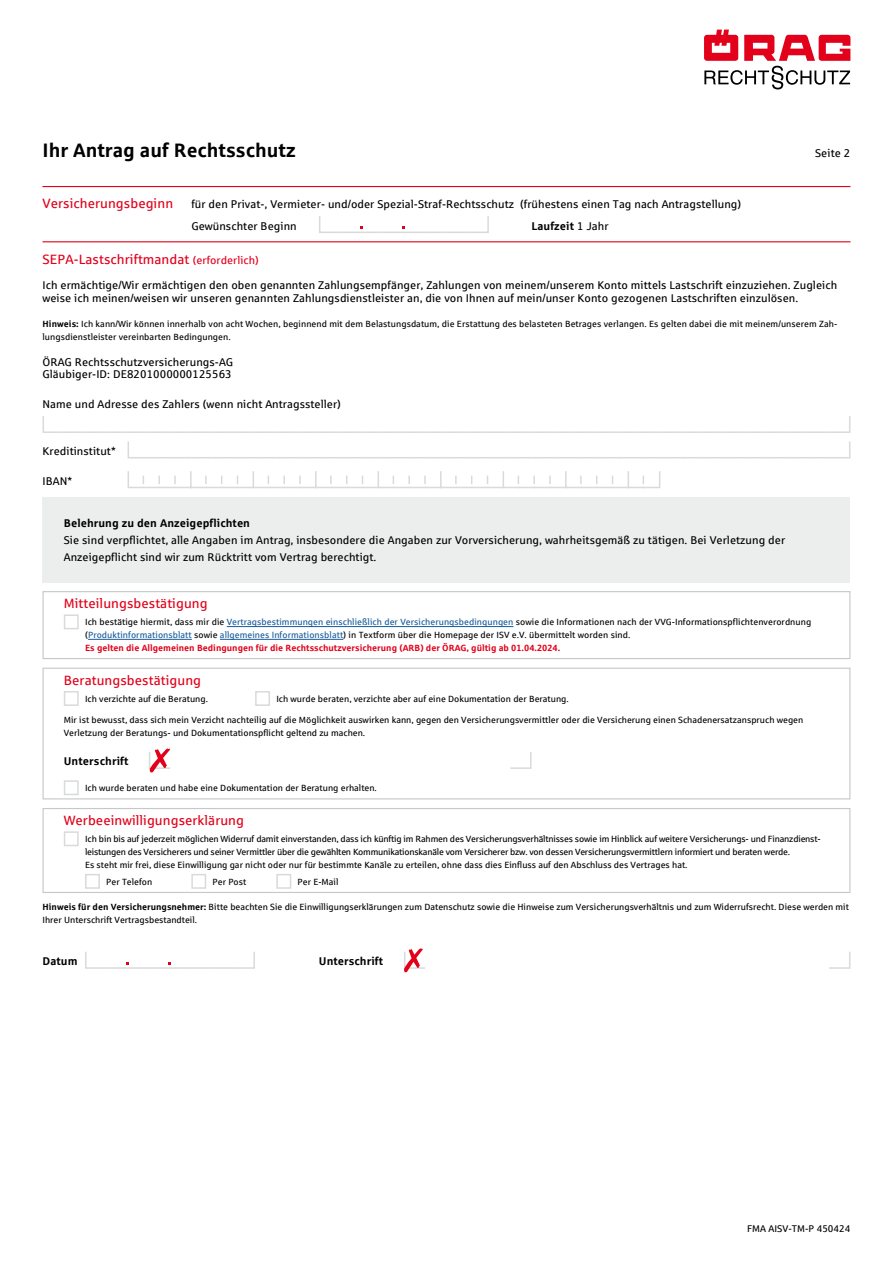
<style>
.page{position:relative;width:893px;height:1263px;background:#fff}
.page>*{position:absolute;margin:0;border:0;box-sizing:border-box;transform-origin:0 0}
.t1{font:700 19.5px "Sparkasse Rg";color:#000}
.Head{font:13.5px "Sparkasse Rg";letter-spacing:.005em;color:#e2001a}
.copy{font:13.5px "Sparkasse Rg";letter-spacing:.005em;color:#e2001a}
.copy-2{font:11.25px/12.8px "Sparkasse Rg";letter-spacing:.005em;color:#000}
.fußnote{font:11.25px/17px "Sparkasse Rg";letter-spacing:.005em;color:#000}
.Head-2{font:11.25px "Sparkasse Rg";letter-spacing:.005em;color:#000}
.copy-3{font:700 11.25px "Sparkasse Rg";letter-spacing:.005em;color:#000}
.legende{font:9.75px "Sparkasse Rg";color:#000}
.copy-4{font:9px/12.8px "Sparkasse Rg";color:#000}
.Head-3{font:9px/12.8px "Sparkasse Rg";letter-spacing:-.02em;color:#000}
.Head-4{font:9px/12.8px "Sparkasse Rg";color:#000}
.t2{font:700 9px "Sparkasse Rg";color:#e2001a}
.s1{font-weight:400}
.s2{font-size:10.95px}
.s3{font-weight:700}
.s4{color:#165b9a}
</style>
<div class="page">
<svg style="left:704px;top:30px;width:146px;height:59px"></svg>
<hr style="left:43px;top:186px;width:807px;height:1px;background:#e2001a">
<hr style="left:43px;top:241px;width:807px;height:1px;background:#e2001a">
<hr style="left:227px;top:626px;width:286px;height:1px;background:#165b9a">
<hr style="left:88px;top:639px;width:104px;height:1px;background:#165b9a">
<hr style="left:220px;top:639px;width:123px;height:1px;background:#165b9a">
<svg style="left:319px;top:216px;width:170px;height:17px"></svg>
<svg style="left:42px;top:416px;width:22px;height:17px"></svg>
<hr style="left:64px;top:431px;width:21px;height:2px;background:#d9dadb">
<hr style="left:85px;top:431px;width:21px;height:2px;background:#d9dadb">
<hr style="left:106px;top:431px;width:22px;height:2px;background:#d9dadb">
<hr style="left:128px;top:431px;width:21px;height:2px;background:#d9dadb">
<hr style="left:149px;top:431px;width:21px;height:2px;background:#d9dadb">
<hr style="left:170px;top:431px;width:21px;height:2px;background:#d9dadb">
<hr style="left:191px;top:431px;width:22px;height:2px;background:#d9dadb">
<hr style="left:213px;top:431px;width:21px;height:2px;background:#d9dadb">
<hr style="left:234px;top:431px;width:21px;height:2px;background:#d9dadb">
<hr style="left:255px;top:431px;width:21px;height:2px;background:#d9dadb">
<hr style="left:276px;top:431px;width:22px;height:2px;background:#d9dadb">
<hr style="left:298px;top:431px;width:21px;height:2px;background:#d9dadb">
<hr style="left:319px;top:431px;width:21px;height:2px;background:#d9dadb">
<hr style="left:340px;top:431px;width:21px;height:2px;background:#d9dadb">
<hr style="left:361px;top:431px;width:22px;height:2px;background:#d9dadb">
<hr style="left:383px;top:431px;width:21px;height:2px;background:#d9dadb">
<hr style="left:404px;top:431px;width:21px;height:2px;background:#d9dadb">
<hr style="left:425px;top:431px;width:21px;height:2px;background:#d9dadb">
<hr style="left:446px;top:431px;width:22px;height:2px;background:#d9dadb">
<hr style="left:468px;top:431px;width:21px;height:2px;background:#d9dadb">
<hr style="left:489px;top:431px;width:21px;height:2px;background:#d9dadb">
<hr style="left:510px;top:431px;width:21px;height:2px;background:#d9dadb">
<hr style="left:531px;top:431px;width:22px;height:2px;background:#d9dadb">
<hr style="left:553px;top:431px;width:21px;height:2px;background:#d9dadb">
<hr style="left:574px;top:431px;width:21px;height:2px;background:#d9dadb">
<hr style="left:595px;top:431px;width:22px;height:2px;background:#d9dadb">
<hr style="left:617px;top:431px;width:21px;height:2px;background:#d9dadb">
<hr style="left:638px;top:431px;width:21px;height:2px;background:#d9dadb">
<hr style="left:659px;top:431px;width:21px;height:2px;background:#d9dadb">
<hr style="left:680px;top:431px;width:22px;height:2px;background:#d9dadb">
<hr style="left:702px;top:431px;width:21px;height:2px;background:#d9dadb">
<hr style="left:723px;top:431px;width:21px;height:2px;background:#d9dadb">
<hr style="left:744px;top:431px;width:21px;height:2px;background:#d9dadb">
<hr style="left:765px;top:431px;width:22px;height:2px;background:#d9dadb">
<hr style="left:787px;top:431px;width:21px;height:2px;background:#d9dadb">
<hr style="left:808px;top:431px;width:21px;height:2px;background:#d9dadb">
<svg style="left:828px;top:416px;width:23px;height:17px"></svg>
<svg style="left:127px;top:441px;width:724px;height:18px"></svg>
<svg style="left:127px;top:471px;width:534px;height:18px"></svg>
<div style="left:64px;top:614px;width:15px;height:15px;border:2px solid #d9dadb"></div>
<div style="left:64px;top:691px;width:15px;height:15px;border:2px solid #d9dadb"></div>
<div style="left:255px;top:691px;width:15px;height:15px;border:2px solid #d9dadb"></div>
<svg style="left:510px;top:752px;width:22px;height:17px"></svg>
<div style="left:64px;top:780px;width:15px;height:15px;border:2px solid #d9dadb"></div>
<div style="left:64px;top:831px;width:15px;height:15px;border:2px solid #d9dadb"></div>
<div style="left:85px;top:874px;width:15px;height:15px;border:2px solid #d9dadb"></div>
<div style="left:191px;top:874px;width:15px;height:15px;border:2px solid #d9dadb"></div>
<div style="left:276px;top:874px;width:15px;height:15px;border:2px solid #d9dadb"></div>
<svg style="left:85px;top:952px;width:21px;height:17px"></svg>
<hr style="left:106px;top:967px;width:22px;height:2px;background:#d9dadb">
<hr style="left:127px;top:967px;width:22px;height:2px;background:#d9dadb">
<hr style="left:149px;top:967px;width:21px;height:2px;background:#d9dadb">
<hr style="left:170px;top:967px;width:21px;height:2px;background:#d9dadb">
<hr style="left:191px;top:967px;width:21px;height:2px;background:#d9dadb">
<hr style="left:212px;top:967px;width:22px;height:2px;background:#d9dadb">
<svg style="left:233px;top:952px;width:22px;height:17px"></svg>
<svg style="left:829px;top:952px;width:22px;height:17px"></svg>
<div style="left:43px;top:668px;width:807px;height:131px;border:1px solid #c6c7c8"></div>
<div style="left:43px;top:808px;width:807px;height:85px;border:1px solid #c6c7c8"></div>
<svg style="left:404px;top:948px;width:21px;height:24px"></svg>
<div style="left:43px;top:497px;width:807px;height:86px;background:#eceded"></div>
<div style="left:43px;top:591px;width:807px;height:68px;border:1px solid #c6c7c8"></div>
<svg style="left:149px;top:748px;width:21px;height:24px"></svg>
<p class="t1" style="left:43px;top:138px;width:255px">Ihr Antrag auf Rechtsschutz</p>
<p class="copy-2" style="left:815px;top:147px;width:37px">Seite 2</p>
<p class="copy" style="left:43px;top:195px;width:132px">Versicherungsbeginn</p>
<p class="copy-2" style="left:191px;top:198px;width:551px">für den Privat-, Vermieter- und/oder Spezial-Straf-Rechtsschutz (frühestens einen Tag nach Antragstellung)</p>
<p class="copy-2" style="left:191px;top:219px;width:107px">Gewünschter Beginn</p>
<p class="copy-3" style="left:531px;top:218px;width:79px">Laufzeit <span class="s1">1 Jahr</span></p>
<p class="copy" style="left:43px;top:251px;width:218px">SEPA-Lastschriftmandat <span class="s2">(erforderlich)</span></p>
<p class="copy-2" style="left:43px;top:279px;width:796px">Ich ermächtige/Wir ermächtigen den oben genannten Zahlungsempfänger, Zahlungen von meinem/unserem Konto mittels Lastschrift einzuziehen. Zugleich weise ich meinen/weisen wir unseren genannten Zahlungsdienstleister an, die von Ihnen auf mein/unser Konto gezogenen Lastschriften einzulösen.</p>
<p class="copy-4" style="left:43px;top:318px;width:796px"><span class="s3">Hinweis:</span> Ich kann/Wir können innerhalb von acht Wochen, beginnend mit dem Belastungsdatum, die Erstattung des belasteten Betrages verlangen. Es gelten dabei die mit meinem/unserem Zah&shy;lungsdienstleister vereinbarten Bedingungen.</p>
<p class="copy-2" style="left:43px;top:355px;width:192px">ÖRAG Rechtsschutzversicherungs-AG</p>
<p class="copy-2" style="left:43px;top:368px;width:191px">Gläubiger-ID: DE8201000000125563</p>
<p class="Head-2" style="left:43px;top:397px;width:300px">Name und Adresse des Zahlers (wenn nicht Antragssteller)</p>
<p class="Head-2" style="left:43px;top:444px;width:75px">Kreditinstitut*</p>
<p class="copy-2" style="left:43px;top:474px;width:31px">IBAN*</p>
<p class="fußnote" style="left:64px;top:515px;width:723px"><span class="s3">Belehrung zu den Anzeigepflichten<br></span>Sie sind verpflichtet, alle Angaben im Antrag, insbesondere die Angaben zur Vorversicherung, wahrheitsgemäß zu tätigen. Bei Verletzung der<br>Anzeigepflicht sind wir zum Rücktritt vom Vertrag berechtigt.</p>
<p class="Head" style="left:64px;top:595px;width:145px">Mitteilungsbestätigung</p>
<p class="Head-4" style="left:85px;top:615px;width:728px">Ich bestätige hiermit, dass mir die <span class="s4">Vertragsbestimmungen einschließlich der Versicherungsbedingungen</span> sowie die Informationen nach der VVG-Informationspflichtenverordnung (<span class="s4">Produktinformationsblatt</span> sowie <span class="s4">allgemeines Informationsblatt</span>) in Textform über die Homepage der ISV e.V. übermittelt worden sind.</p>
<p class="t2" style="left:85px;top:642px;width:477px">Es gelten die Allgemeinen Bedingungen für die Rechtsschutzversicherung (ARB) der ÖRAG, gültig ab 01.04.2024.</p>
<p class="Head" style="left:64px;top:672px;width:139px">Beratungsbestätigung</p>
<p class="copy-4" style="left:85px;top:692px;width:124px">Ich verzichte auf die Beratung.</p>
<p class="copy-4" style="left:276px;top:692px;width:294px">Ich wurde beraten, verzichte aber auf eine Dokumentation der Beratung.</p>
<p class="copy-4" style="left:64px;top:713px;width:741px">Mir ist bewusst, dass sich mein Verzicht nachteilig auf die Möglichkeit auswirken kann, gegen den Versicherungsvermittler oder die Versicherung einen Schadenersatzanspruch wegen<br>Verletzung der Beratungs- und Dokumentationspflicht geltend zu machen.</p>
<p class="copy-3" style="left:64px;top:754px;width:66px">Unterschrift</p>
<p class="copy-4" style="left:85px;top:781px;width:293px">Ich wurde beraten und habe eine Dokumentation der Beratung erhalten.</p>
<p class="Head" style="left:64px;top:812px;width:182px">Werbeeinwilligungserklärung</p>
<p class="Head-3" style="left:85px;top:832px;width:737px">Ich bin bis auf jederzeit möglichen Widerruf damit einverstanden, dass ich künftig im Rahmen des Versicherungsverhältnisses sowie im Hinblick auf weitere Versicherungs- und Finanzdienst&shy;leistungen des Versicherers und seiner Vermittler über die gewählten Kommunikationskanäle vom Versicherer bzw. von dessen Versicherungsvermittlern informiert und beraten werde.<br>Es steht mir frei, diese Einwilligung gar nicht oder nur für bestimmte Kanäle zu erteilen, ohne dass dies Einfluss auf den Abschluss des Vertrages hat.</p>
<p class="copy-4" style="left:106px;top:875px;width:47px">Per Telefon</p>
<p class="copy-4" style="left:213px;top:875px;width:35px">Per Post</p>
<p class="copy-4" style="left:298px;top:875px;width:42px">Per E-Mail</p>
<p class="copy-4" style="left:43px;top:900px;width:808px"><span class="s3">Hinweis für den Versicherungsnehmer:</span> Bitte beachten Sie die Einwilligungserklärungen zum Datenschutz sowie die Hinweise zum Versicherungsverhältnis und zum Widerrufsrecht. Diese werden mit<br>Ihrer Unterschrift Vertragsbestandteil.</p>
<p class="copy-3" style="left:43px;top:954px;width:37px">Datum</p>
<p class="copy-3" style="left:319px;top:954px;width:66px">Unterschrift</p>
<p class="legende" style="left:747px;top:1222px;width:105px">FMA AISV-TM-P 450424</p>
</div>
